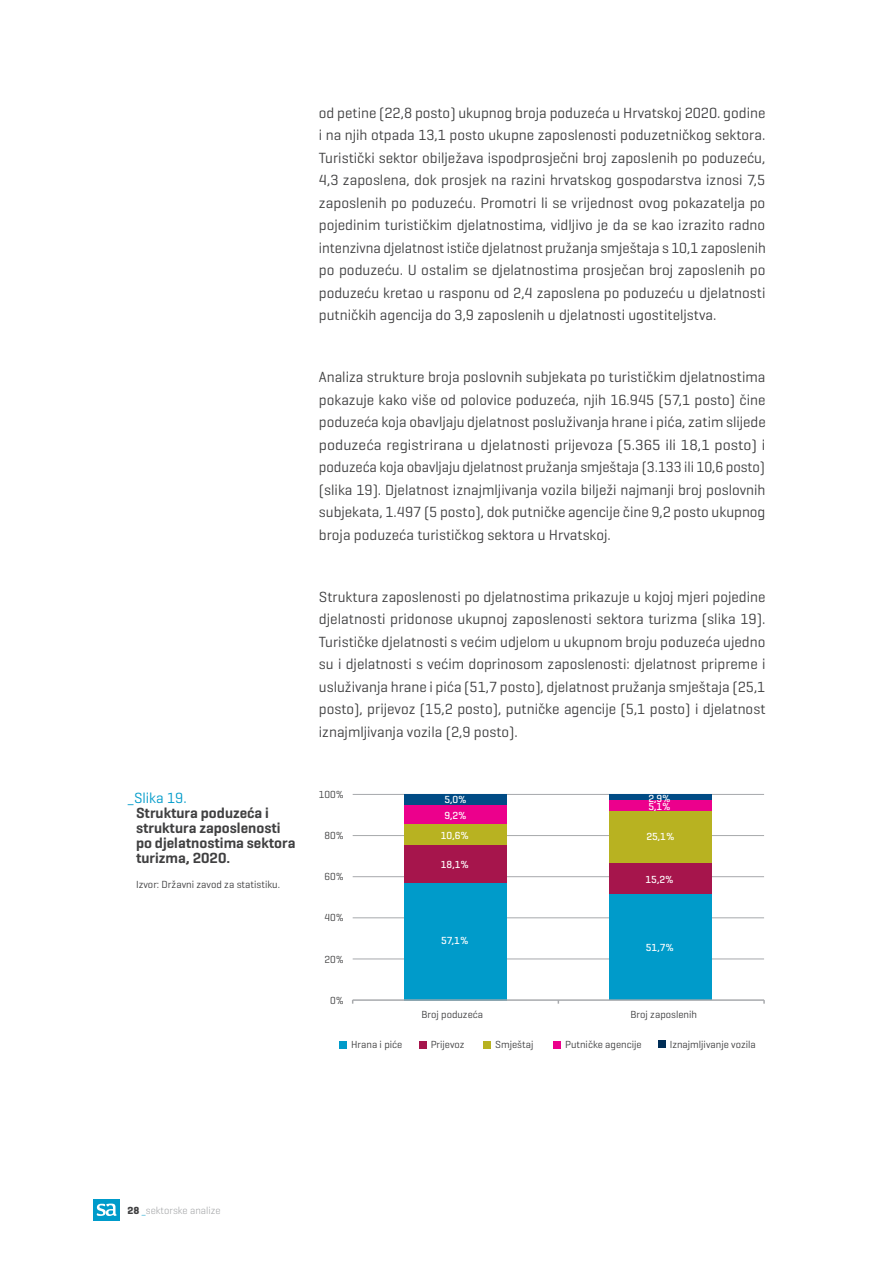
<style>
.page{position:relative;width:893px;height:1263px;background:#fff}
.page>*{position:absolute;margin:0;border:0;box-sizing:border-box;transform-origin:0 0}
.t1{font:15px/22.5px "Geogrotesque";color:#404041;text-align:justify}
.t2{font:600 15px/15px "Geogrotesque";color:#404041}
.t3{font:15px "Geogrotesque";color:#009bca}
.t4{font:10.5px "Geogrotesque";color:#404041}
.t5{font:500 10.5px "Geogrotesque";color:#fff}
.t6{font:300 10.5px "Geogrotesque";color:#9d9fa1}
.s1{font-weight:700;color:#404041}
.s2{color:#009bca}
</style>
<div class="page">
<div style="left:93px;top:1199px;width:27px;height:21px;background:#009bca"></div>
<svg style="left:97px;top:1204px;width:20px;height:12px"></svg>
<hr style="left:353px;top:959px;width:411px;height:1px;background:#a7a9ac">
<hr style="left:353px;top:918px;width:411px;height:1px;background:#a7a9ac">
<hr style="left:353px;top:876px;width:411px;height:1px;background:#a7a9ac">
<hr style="left:353px;top:835px;width:411px;height:1px;background:#a7a9ac">
<hr style="left:353px;top:794px;width:411px;height:1px;background:#a7a9ac">
<div style="left:404px;top:882px;width:102px;height:118px;background:#009bca"></div>
<div style="left:609px;top:894px;width:103px;height:106px;background:#009bca"></div>
<div style="left:404px;top:845px;width:102px;height:37px;background:#a6154c"></div>
<div style="left:609px;top:863px;width:103px;height:31px;background:#a6154c"></div>
<div style="left:404px;top:824px;width:102px;height:21px;background:#b8b221"></div>
<div style="left:609px;top:810px;width:103px;height:53px;background:#b8b221"></div>
<div style="left:404px;top:805px;width:102px;height:19px;background:#ec008c"></div>
<div style="left:609px;top:800px;width:103px;height:10px;background:#ec008c"></div>
<div style="left:404px;top:794px;width:102px;height:11px;background:#004b85"></div>
<div style="left:609px;top:794px;width:103px;height:6px;background:#004b85"></div>
<hr style="left:353px;top:999px;width:411px;height:2px;background:#a7a9ac">
<div style="left:553px;top:1041px;width:8px;height:7px;background:#ec008c"></div>
<div style="left:658px;top:1040px;width:8px;height:8px;background:#002d56"></div>
<div style="left:483px;top:1041px;width:8px;height:7px;background:#b8b221"></div>
<div style="left:419px;top:1041px;width:7px;height:7px;background:#a6154c"></div>
<div style="left:339px;top:1041px;width:8px;height:7px;background:#009bca"></div>
<p class="t1" style="left:319px;top:102px;width:448px">od petine (22,8 posto) ukupnog broja poduzeća u Hrvatskoj 2020. godine i na njih otpada 13,1 posto ukupne zaposlenosti poduzetničkog sektora.<br>Turistički sektor obilježava ispodprosječni broj zaposlenih po poduzeću, 4,3 zaposlena, dok prosjek na razini hrvatskog gospodarstva iznosi 7,5 zaposlenih po poduzeću. Promotri li se vrijednost ovog pokazatelja po pojedinim turističkim djelatnostima, vidljivo je da se kao izrazito radno intenzivna djelatnost ističe djelatnost pružanja smještaja s 10,1 zaposlenih po poduzeću. U ostalim se djelatnostima prosječan broj zaposlenih po poduzeću kretao u rasponu od 2,4 zaposlena po poduzeću u djelatnosti putničkih agencija do 3,9 zaposlenih u djelatnosti ugostiteljstva.</p>
<p class="t1" style="left:319px;top:367px;width:448px">Analiza strukture broja poslovnih subjekata po turističkim djelatnostima pokazuje kako više od polovice poduzeća, njih 16.945 (57,1 posto) čine poduzeća koja obavljaju djelatnost posluživanja hrane i pića, zatim slijede poduzeća registrirana u djelatnosti prijevoza (5.365 ili 18,1 posto) i poduzeća koja obavljaju djelatnost pružanja smještaja (3.133 ili 10,6 posto) (slika 19). Djelatnost iznajmljivanja vozila bilježi najmanji broj poslovnih subjekata, 1.497 (5 posto), dok putničke agencije čine 9,2 posto ukupnog broja poduzeća turističkog sektora u Hrvatskoj.</p>
<p class="t1" style="left:319px;top:586px;width:448px">Struktura zaposlenosti po djelatnostima prikazuje u kojoj mjeri pojedine djelatnosti pridonose ukupnoj zaposlenosti sektora turizma (slika 19).<br>Turističke djelatnosti s većim udjelom u ukupnom broju poduzeća ujedno su i djelatnosti s većim doprinosom zaposlenosti: djelatnost pripreme i usluživanja hrane i pića (51,7 posto), djelatnost pružanja smještaja (25,1 posto), prijevoz (15,2 posto), putničke agencije (5,1 posto) i djelatnost iznajmljivanja vozila (2,9 posto).</p>
<p class="t4" style="left:319px;top:791px;width:27px">100%</p>
<p class="t3" style="left:128px;top:791px;width:61px">_ Slika 19.</p>
<p class="t5" style="left:444px;top:796px;width:24px">5,0%</p>
<p class="t5" style="left:648px;top:794px;width:24px">2,9%</p>
<p class="t2" style="left:136px;top:807px;width:161px">Struktura poduzeća i struktura zaposlenosti po djelatnostima sektora turizma, 2020.</p>
<p class="t4" style="left:136px;top:880px;width:146px">Izvor: Državni zavod za statistiku.</p>
<p class="t5" style="left:648px;top:803px;width:24px">5,1%</p>
<p class="t5" style="left:444px;top:811px;width:24px">9,2%</p>
<p class="t5" style="left:441px;top:832px;width:30px">10,6%</p>
<p class="t5" style="left:646px;top:833px;width:30px">25,1%</p>
<p class="t4" style="left:325px;top:832px;width:21px">80%</p>
<p class="t5" style="left:441px;top:861px;width:30px">18,1%</p>
<p class="t4" style="left:325px;top:873px;width:21px">60%</p>
<p class="t5" style="left:645px;top:876px;width:30px">15,2%</p>
<p class="t6" style="left:128px;top:1204px;width:95px"><span class="s1">28</span> <span class="s2">_</span>sektorske analize</p>
<p class="t4" style="left:325px;top:914px;width:21px">40%</p>
<p class="t4" style="left:325px;top:955px;width:21px">20%</p>
<p class="t5" style="left:441px;top:937px;width:29px">57,1%</p>
<p class="t5" style="left:646px;top:944px;width:30px">51,7%</p>
<p class="t4" style="left:330px;top:996px;width:15px">0%</p>
<p class="t4" style="left:421px;top:1011px;width:63px">Broj poduzeća</p>
<p class="t4" style="left:630px;top:1011px;width:68px">Broj zaposlenih</p>
<p class="t4" style="left:351px;top:1041px;width:53px">Hrana i piće</p>
<p class="t4" style="left:431px;top:1041px;width:36px">Prijevoz</p>
<p class="t4" style="left:495px;top:1041px;width:40px">Smještaj</p>
<p class="t4" style="left:565px;top:1041px;width:78px">Putničke agencije</p>
<p class="t4" style="left:670px;top:1040px;width:88px">Iznajmljivanje vozila</p>
</div>
